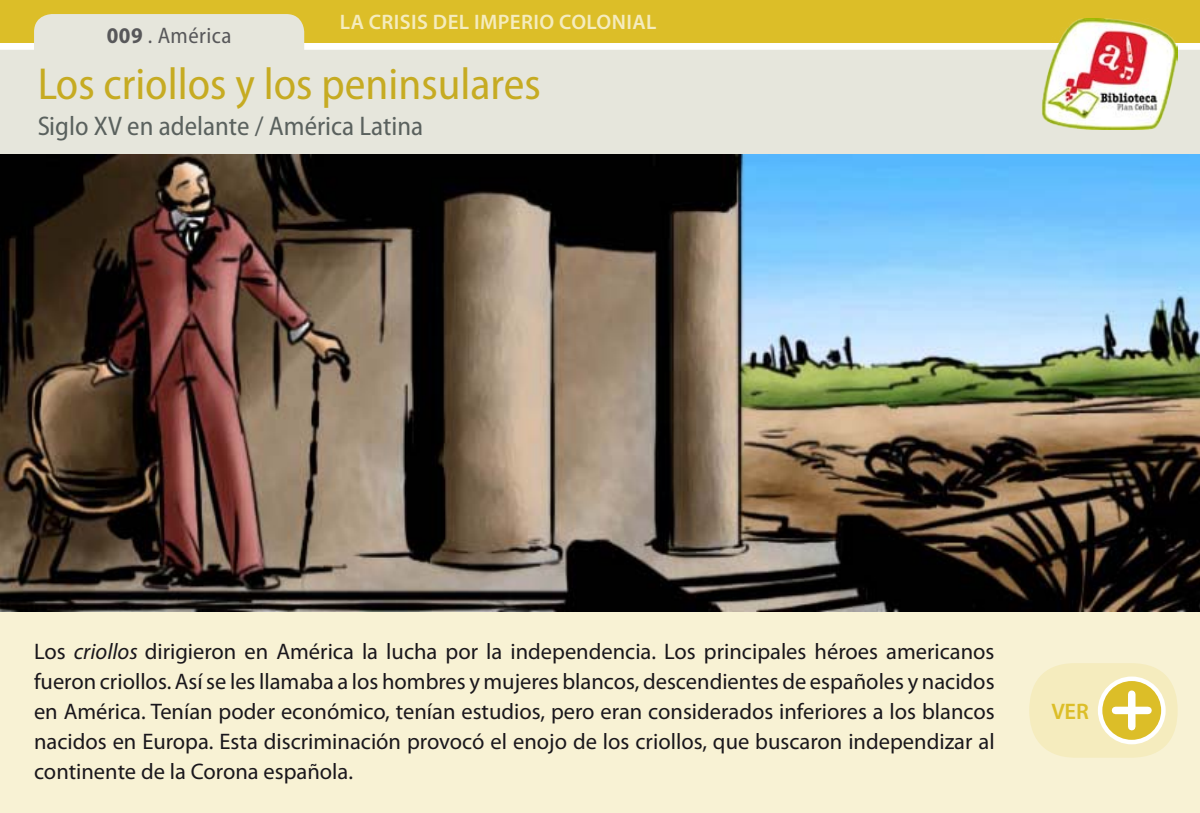
<style>
.page{position:relative;width:1200px;height:813px;background:#fff}
.page>*{position:absolute;margin:0;border:0;box-sizing:border-box;transform-origin:0 0}
.t1{font:semi-condensed 45px "Myriad Pro";color:#dcbe28}
.t2{font:semi-condensed 27px "Myriad Pro";color:#646c6e}
.COPETE{font:22.5px/30px "Myriad Pro";color:#1a171c;text-align:justify}
.ID_de_la_ficha{font:semi-condensed 22.5px "Myriad Pro";letter-spacing:.02em;color:#58585a}
.COPETE-2{font:600 22.5px "Myriad Pro";color:#dcbe28}
.t3{font:600 21px "Myriad Pro";letter-spacing:.02em;color:#f5ecbe}
.s1{font-weight:700}
.s2{font-style:italic}
</style>
<div class="page">
<div style="left:0;top:0;width:1199px;height:43px;background:#dcbe28"></div>
<svg style="left:0;top:14px;width:1199px;height:141px;fill:#e6e6dc"></svg>
<div style="left:0;top:610px;width:1199px;height:202px;background:#f8f2d4"></div>
<img style="left:1040px;top:18px;width:137px;height:111px">
<div style="left:1028px;top:662px;width:149px;height:95px;background:#f5ecbe;border-radius:47px"></div>
<svg style="left:1099px;top:678px;width:64px;height:63px;background:#e1c84b"></svg>
<div style="left:1097px;top:676px;width:68px;height:68px;border:4px solid #fff;border-radius:50%"></div>
<div style="left:1127px;top:693px;width:8px;height:33px;background:#fff"></div>
<div style="left:1115px;top:706px;width:32px;height:7px;background:#fff"></div>
<img style="left:0;top:155px;width:1199px;height:455px">
<p class="t3" style="left:340px;top:9px;width:318px">LA CRISIS DEL IMPERIO COLONIAL</p>
<p class="ID_de_la_ficha" style="left:107px;top:21px;width:126px"><span class="s1">009</span> . América</p>
<h1 class="t1" style="left:37px;top:56px;width:505px">Los criollos y los peninsulares</h1>
<p class="t2" style="left:37px;top:110px;width:387px">Siglo XV en adelante / América Latina</p>
<p class="COPETE" style="left:34px;top:635px;width:961px">Los <span class="s2">criollos</span> dirigieron en América la lucha por la independencia. Los principales héroes americanos fueron criollos. Así se les llamaba a los hombres y mujeres blancos, descendientes de españoles y nacidos en América. Tenían poder económico, tenían estudios, pero eran considerados inferiores a los blancos nacidos en Europa. Esta discriminación provocó el enojo de los criollos, que buscaron independizar al continente de la Corona española.</p>
<p class="COPETE-2" style="left:1051px;top:696px;width:39px">VER</p>
</div>
